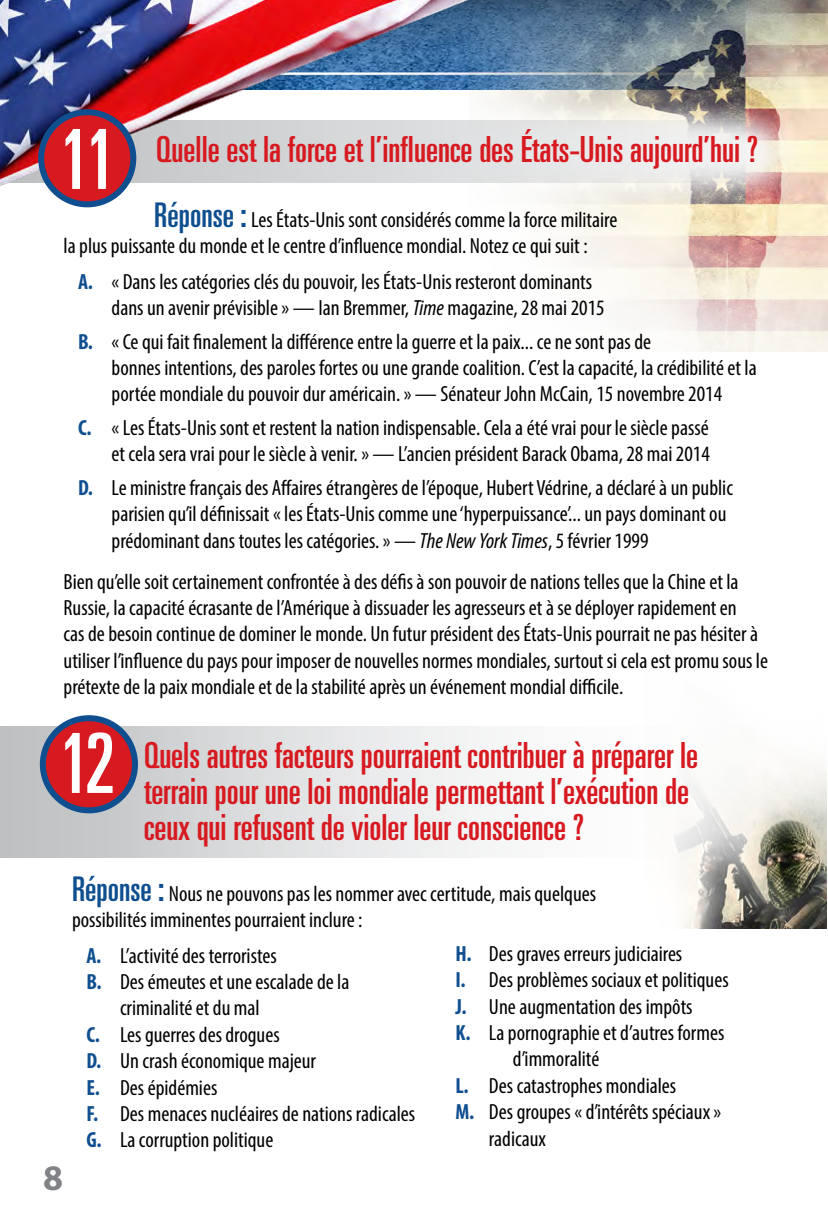
<style>
.page{position:relative;width:828px;height:1224px;background:#fff}
.page>*{position:absolute;margin:0;border:0;box-sizing:border-box;transform-origin:0 0}
.t1{font:ultra-condensed 83px "Univers";color:#fff}
.t2{font:ultra-condensed 36px/36px "Univers";color:#d71920}
.t3{font:700 36px "Myriad Pro";color:#808285}
.t4{font:condensed 22px/26.4px "Myriad Pro";color:#000}
.s1{font-family:"Univers";font-stretch:ultra-condensed;font-size:34px;color:#0f4f90}
.s2{font-weight:700;color:#0f4f90}
.s3{font-style:italic}
</style>
<div class="page">
<img style="left:513px;top:0;width:315px;height:352px">
<img style="left:0;top:0;width:513px;height:197px">
<div style="left:41px;top:112px;width:92px;height:92px;background:#d71920;border-radius:50%"></div>
<div style="left:38px;top:109px;width:98px;height:98px;border:6px solid #0f4f90;border-radius:50%"></div>
<svg style="left:0;top:726px;width:487px;height:131px"></svg>
<img style="left:660px;top:765px;width:167px;height:163px">
<div style="left:43px;top:718px;width:92px;height:92px;background:#d71920;border-radius:50%"></div>
<div style="left:40px;top:715px;width:98px;height:98px;border:6px solid #0f4f90;border-radius:50%"></div>
<svg style="left:827px;top:220px;width:1px;height:132px"></svg>
<h1 class="t1" style="left:59px;top:112px;width:58px">11</h1>
<h2 class="t2" style="left:156px;top:131px;width:603px">Quelle est la force et l’influence des États-Unis aujourd’hui ?</h2>
<p class="t4" style="left:64px;top:206px;width:555px;text-indent:91px"><span class="s1">Réponse :</span> Les États-Unis sont considérés comme la force militaire la plus puissante du monde et le centre d’influence mondial. Notez ce qui suit :</p>
<p class="t4" style="left:112px;top:268px;width:495px;text-indent:-34px"><span class="s2">A.</span> « Dans les catégories clés du pouvoir, les États-Unis resteront dominants dans un avenir prévisible » — Ian Bremmer, <span class="s3">Time</span> magazine, 28 mai 2015</p>
<p class="t4" style="left:112px;top:328px;width:647px;text-indent:-34px"><span class="s2">B.</span> « Ce qui fait finalement la différence entre la guerre et la paix... ce ne sont pas de<br>bonnes intentions, des paroles fortes ou une grande coalition. C’est la capacité, la crédibilité et la portée mondiale du pouvoir dur américain. » — Sénateur John McCain, 15 novembre 2014</p>
<p class="t4" style="left:78px;top:414px;width:633px;text-align:right"><span class="s2">C.</span> « Les États-Unis sont et restent la nation indispensable. Cela a été vrai pour le siècle passé et cela sera vrai pour le siècle à venir. » — L’ancien président Barack Obama, 28 mai 2014</p>
<p class="t4" style="left:112px;top:474px;width:623px;text-indent:-34px"><span class="s2">D.</span> Le ministre français des Affaires étrangères de l’époque, Hubert Védrine, a déclaré à un public parisien qu’il définissait « les États-Unis comme une ‘hyperpuissance’... un pays dominant ou prédominant dans toutes les catégories. » — <span class="s3">The New York Times</span>, 5 février 1999</p>
<p class="t4" style="left:64px;top:568px;width:706px">Bien qu’elle soit certainement confrontée à des défis à son pouvoir de nations telles que la Chine et la Russie, la capacité écrasante de l’Amérique à dissuader les agresseurs et à se déployer rapidement en<br>cas de besoin continue de dominer le monde. Un futur président des États-Unis pourrait ne pas hésiter à utiliser l’influence du pays pour imposer de nouvelles normes mondiales, surtout si cela est promu sous le prétexte de la paix mondiale et de la stabilité après un événement mondial difficile.</p>
<h1 class="t1" style="left:59px;top:716px;width:58px">12</h1>
<h2 class="t2" style="left:144px;top:737px;width:556px">Quels autres facteurs pourraient contribuer à préparer le terrain pour une loi mondiale permettant l’exécution de ceux qui refusent de violer leur conscience ?</h2>
<h2 class="t3" style="left:43px;top:1155px;width:21px">8</h2>
<p class="t4" style="left:72px;top:880px;width:526px"><span class="s1">Réponse :</span> Nous ne pouvons pas les nommer avec certitude, mais quelques possibilités imminentes pourraient inclure :</p>
<p class="t4" style="left:86px;top:942px;width:192px"><span class="s2">A.</span> L’activité des terroristes</p>
<p class="t4" style="left:86px;top:968px;width:265px"><span class="s2">B.</span> Des émeutes et une escalade de la</p>
<p class="t4" style="left:120px;top:995px;width:141px">criminalité et du mal</p>
<p class="t4" style="left:86px;top:1021px;width:195px"><span class="s2">C.</span> Les guerres des drogues</p>
<p class="t4" style="left:86px;top:1047px;width:231px"><span class="s2">D.</span> Un crash économique majeur</p>
<p class="t4" style="left:86px;top:1074px;width:132px"><span class="s2">E.</span> Des épidémies</p>
<p class="t4" style="left:86px;top:1100px;width:330px"><span class="s2">F.</span> Des menaces nucléaires de nations radicales</p>
<p class="t4" style="left:86px;top:1127px;width:188px"><span class="s2">G.</span> La corruption politique</p>
<p class="t4" style="left:455px;top:940px;width:228px"><span class="s2">H.</span> Des graves erreurs judiciaires</p>
<p class="t4" style="left:455px;top:966px;width:275px"><span class="s2">I.</span> Des problèmes sociaux et politiques</p>
<p class="t4" style="left:455px;top:993px;width:239px"><span class="s2">J.</span> Une augmentation des impôts</p>
<p class="t4" style="left:455px;top:1019px;width:270px"><span class="s2">K.</span> La pornographie et d’autres formes</p>
<p class="t4" style="left:513px;top:1046px;width:88px">d’immoralité</p>
<p class="t4" style="left:455px;top:1072px;width:222px"><span class="s2">L.</span> Des catastrophes mondiales</p>
<p class="t4" style="left:455px;top:1098px;width:268px"><span class="s2">M.</span> Des groupes « d’intérêts spéciaux »</p>
<p class="t4" style="left:489px;top:1125px;width:59px">radicaux</p>
</div>
